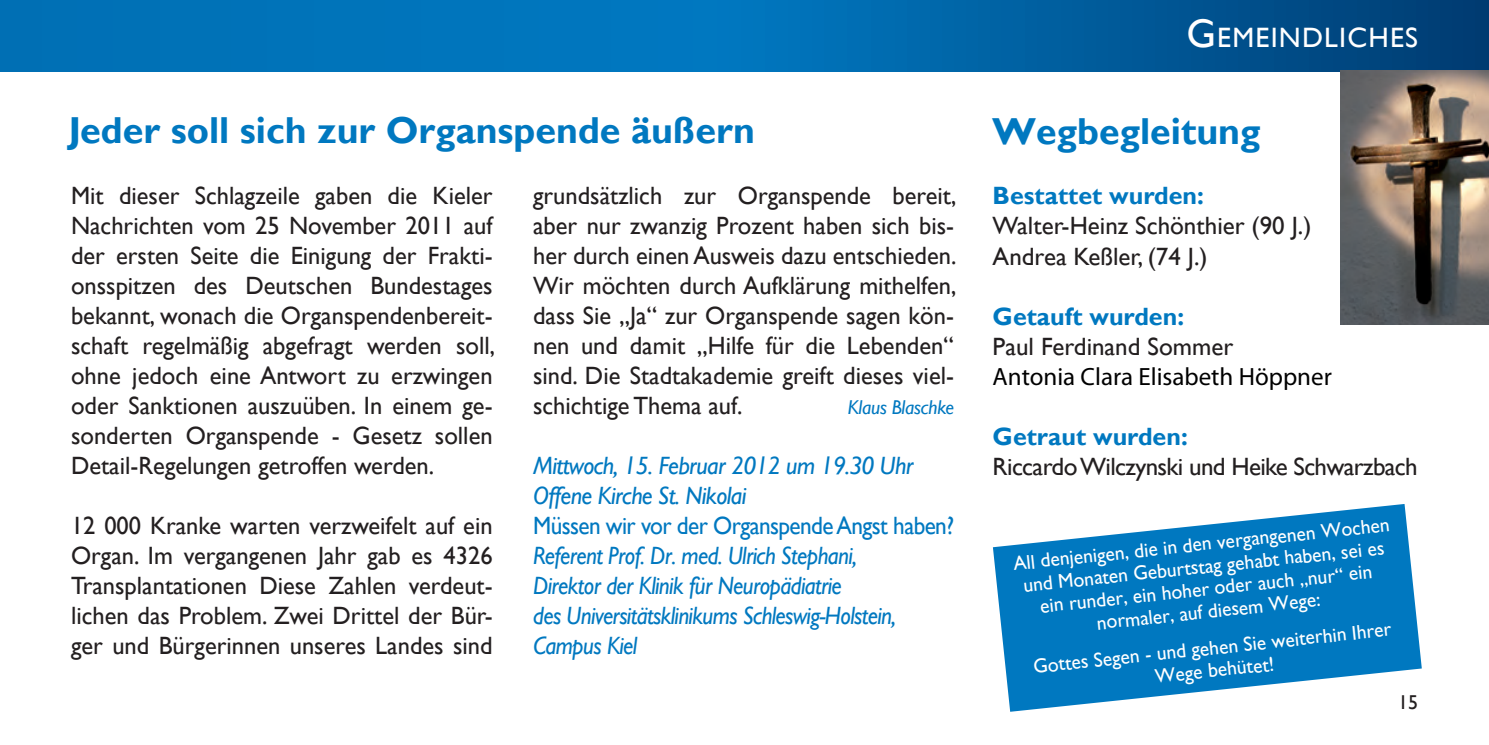
<style>
.page{position:relative;width:1489px;height:745px;background:#fff}
.page>*{position:absolute;margin:0;border:0;box-sizing:border-box;transform-origin:0 0}
.t1{font:700 37.5px "Gill Sans";color:#0078c0}
.t2{font:700 37.5px "Gill Sans";color:#0078c0}
.t3{font:28px "Gill Sans";letter-spacing:.045em;color:#fff}
.t4{font:25px/30px "Gill Sans";color:#231f20;text-align:justify}
.t5{font:italic 25px/30px "Gill Sans";letter-spacing:-.025em;color:#0078c0;scale:.93 1}
.t6{font:italic 25px/30px "Gill Sans";letter-spacing:-.025em;color:#0078c0}
.t7{font:700 25px "Gill Sans";color:#0078c0}
.t8{font:25px "Gill Sans";letter-spacing:-.025em;color:#231f20}
.t9{font:25px "Gill Sans";letter-spacing:-.025em;color:#0078c0;scale:.93 1}
.t10{font:25px "Myriad Pro";color:#000}
.t11{font:20px/22.5px "Gill Sans";color:#fff;text-align:center}
.t12{font:italic 20px "Gill Sans";letter-spacing:-.01em;color:#0078c0}
.t13{font:20px "Gill Sans";color:#231f20}
.s1{font-size:40px}
</style>
<div class="page">
<svg style="left:0;top:0;width:1488px;height:72px;background:#0066a9"></svg>
<svg style="left:992px;top:504px;width:429px;height:207px;fill:#0078c0"></svg>
<img style="left:1339px;top:71px;width:149px;height:253px">
<h1 class="t1" style="left:69px;top:108px;width:688px">Jeder soll sich zur Organspende äußern</h1>
<p class="t4" style="left:71px;top:180px;width:425px">Mit dieser Schlagzeile gaben die Kieler Nachrichten vom 25 November 2011 auf der ersten Seite die Einigung der Frakti&shy;onsspitzen des Deutschen Bundestages bekannt, wonach die Organspendenbereit&shy;schaft regelmäßig abgefragt werden soll, ohne jedoch eine Antwort zu erzwingen oder Sanktionen auszuüben. In einem ge&shy;sonderten Organspende - Gesetz sollen Detail-Regelungen getroffen werden.</p>
<p class="t4" style="left:71px;top:510px;width:423px">12 000 Kranke warten verzweifelt auf ein Organ. Im vergangenen Jahr gab es 4326<br>Transplantationen Diese Zahlen verdeut&shy;lichen das Problem. Zwei Drittel der Bür&shy;ger und Bürgerinnen unseres Landes sind</p>
<p class="t4" style="left:533px;top:180px;width:425px">grundsätzlich zur Organspende bereit, aber nur zwanzig Prozent haben sich bis&shy;her durch einen Ausweis dazu entschieden.<br>Wir möchten durch Aufklärung mithelfen, dass Sie „Ja“ zur Organspende sagen kön&shy;nen und damit „Hilfe für die Lebenden“ sind. Die Stadtakademie greift dieses viel&shy;schichtige Thema auf.</p>
<p class="t12" style="left:847px;top:395px;width:108px">Klaus Blaschke</p>
<p class="t6" style="left:533px;top:450px;width:382px">Mittwoch, 15. Februar 2012 um 19.30 Uhr<br>Offene Kirche St. Nikolai</p>
<p class="t9" style="left:533px;top:510px;width:454px">Müssen wir vor der Organspende Angst haben?</p>
<p class="t5" style="left:533px;top:540px;width:392px">Referent Prof. Dr. med. Ulrich Stephani, Direktor der Klinik für Neuropädiatrie<br>des Universitätsklinikums Schleswig-Holstein, Campus Kiel</p>
<p class="t3" style="left:1186px;top:21px;width:231px"><span class="s1">G</span> EMEINDLICHES</p>
<h1 class="t2" style="left:992px;top:110px;width:269px">Wegbegleitung</h1>
<p class="t7" style="left:992px;top:181px;width:213px">Bestattet wurden:</p>
<p class="t4" style="left:992px;top:211px;width:320px">Walter-Heinz Schönthier (90 J.)<br>Andrea Keßler, (74 J.)</p>
<p class="t7" style="left:992px;top:301px;width:193px">Getauft wurden:</p>
<p class="t4" style="left:992px;top:331px;width:242px">Paul Ferdinand Sommer</p>
<p class="t10" style="left:992px;top:360px;width:341px">Antonia Clara Elisabeth Höppner</p>
<p class="t7" style="left:992px;top:421px;width:197px">Getraut wurden:</p>
<p class="t8" style="left:992px;top:451px;width:426px">Riccardo Wilczynski und Heike Schwarzbach</p>
<p class="t11" style="left:1012px;top:552px;width:379px;rotate:-6deg">All denjenigen, die in den vergangenen Wochen und Monaten Geburtstag gehabt haben, sei es ein runder, ein hoher oder auch „nur“ ein normaler, auf diesem Wege:</p>
<p class="t11" style="left:1032px;top:655px;width:361px;rotate:-6deg">Gottes Segen - und gehen Sie weiterhin Ihrer<br>Wege behütet!</p>
<p class="t13" style="left:1397px;top:690px;width:21px">15</p>
</div>
